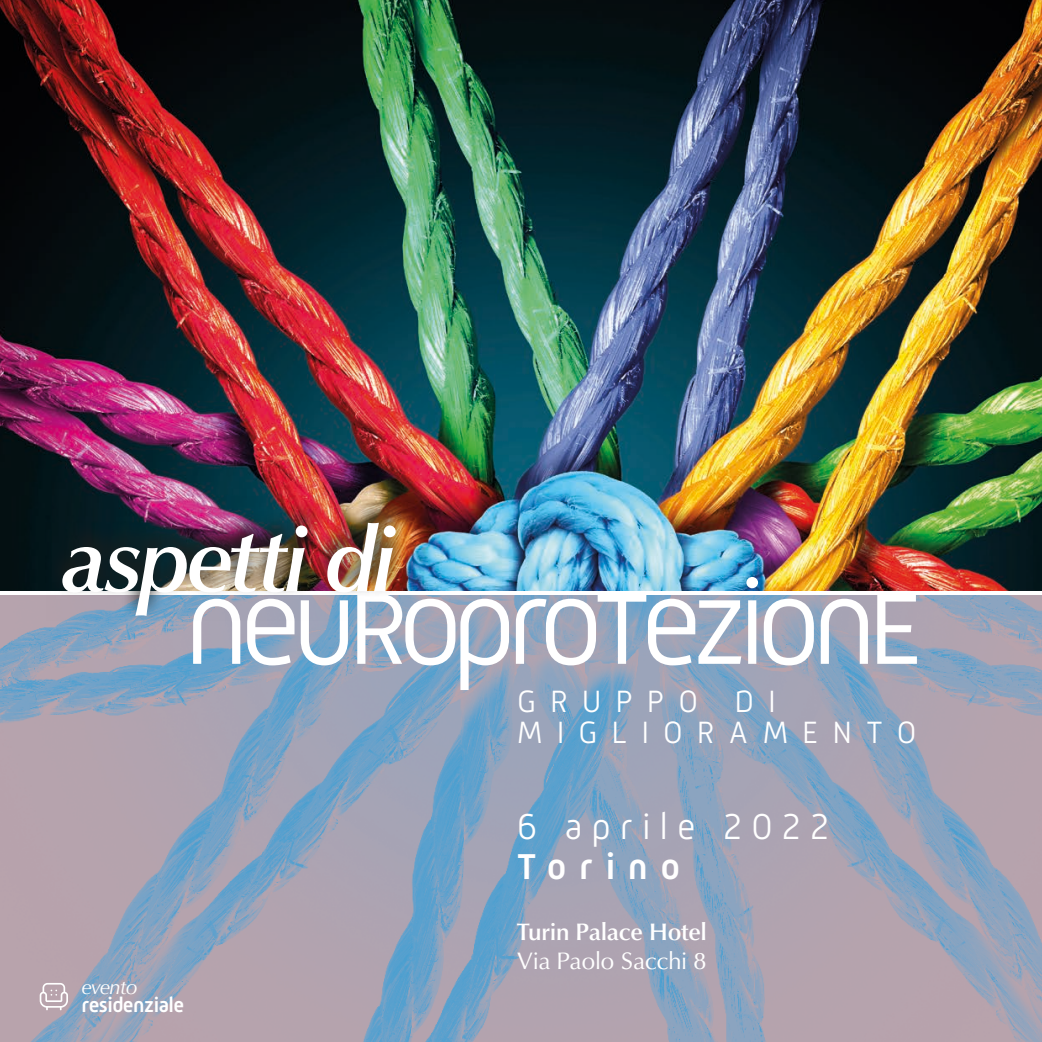
<style>
.page{position:relative;width:1042px;height:1042px;background:#fff}
.page>*{position:absolute;margin:0;border:0;box-sizing:border-box;transform-origin:0 0}
.t1{font:300 124.25px "Mic 32 New";letter-spacing:-.09em;color:#fff}
.t2{font:92.75px "Classico URW Med Ita";letter-spacing:-.04em;color:#fff}
.t3{font:300 36.75px "Mic 32 New";letter-spacing:.245em;color:#fff}
.t4{font:500 36.75px "Mic 32 New";letter-spacing:.34em;color:#fff}
.t5{font:300 31.5px/31.5px "Mic 32 New";letter-spacing:.445em;color:#fff}
.t6{font:500 24.5px "Classico URW";letter-spacing:-.005em;color:#fff}
.t7{font:24.5px "Classico URW";letter-spacing:-.005em;color:#fff}
.t8{font:500 21px "Mic 32 New";letter-spacing:-.025em;color:#fff}
.t9{font:italic 21px "Classico URW";letter-spacing:-.035em;color:#fff}
</style>
<div class="page">
<img style="left:0;top:0;width:1042px;height:590px">
<img style="left:0;top:595px;width:1042px;height:447px">
<svg style="left:40px;top:983px;width:28px;height:27px"></svg>
<img style="left:46px;top:496px;width:365px;height:125px">
<h2 class="t2" style="left:61px;top:503px;width:335px">aspetti di</h2>
<h1 class="t1" style="left:183px;top:551px;width:743px">neuroprotezione</h1>
<p class="t5" style="left:517px;top:685px;width:401px">GRUPPO DI<br>MIGLIORAMENTO</p>
<p class="t3" style="left:517px;top:806px;width:314px">6 aprile 2022</p>
<p class="t4" style="left:517px;top:845px;width:165px">Torino</p>
<p class="t9" style="left:82px;top:971px;width:57px">evento</p>
<p class="t8" style="left:82px;top:992px;width:104px">residenziale</p>
<p class="t6" style="left:517px;top:913px;width:191px">Turin Palace Hotel</p>
<p class="t7" style="left:517px;top:942px;width:191px">Via Paolo Sacchi 8</p>
</div>
